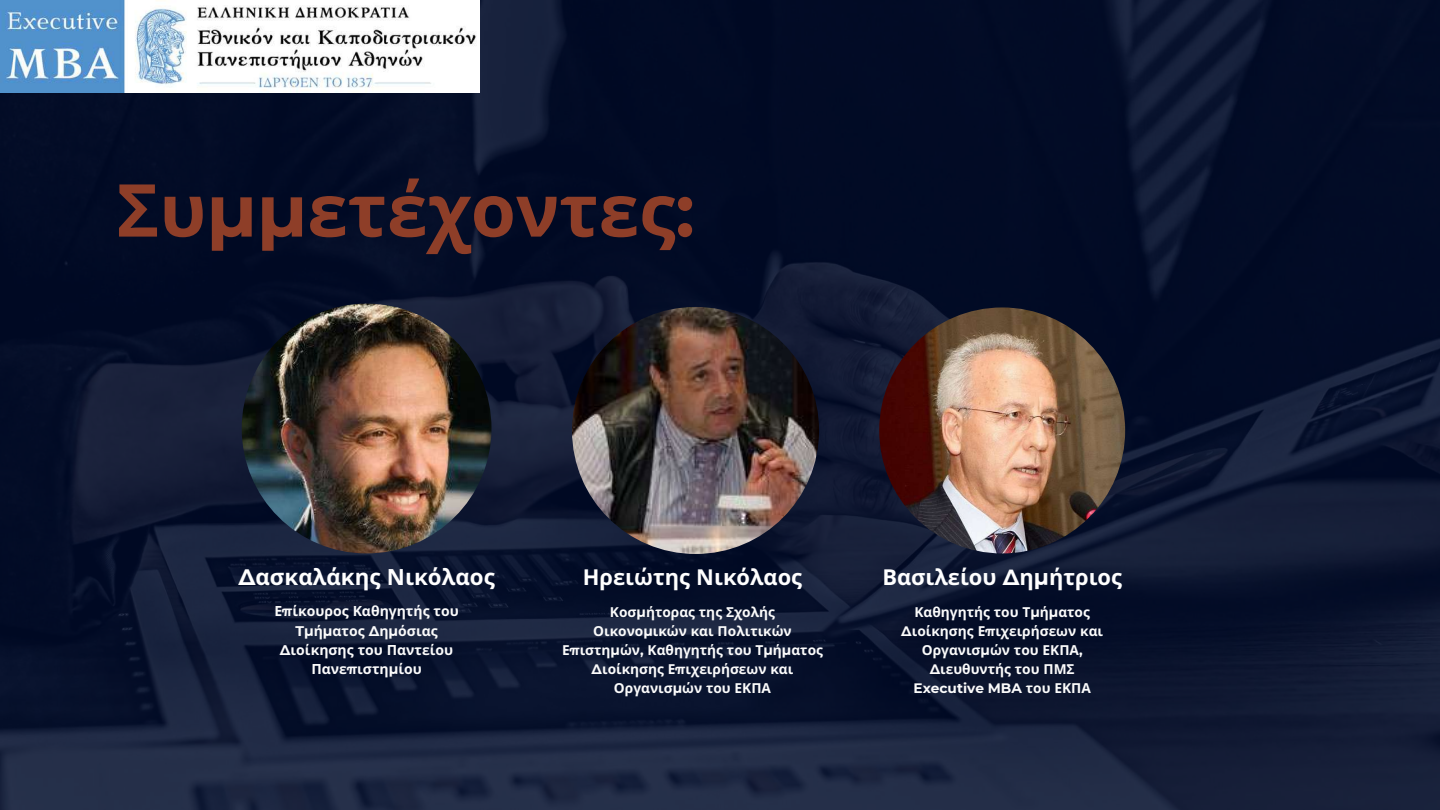
<style>
.page{position:relative;width:1440px;height:810px;background:#fff}
.page>*{position:absolute;margin:0;border:0;box-sizing:border-box;transform-origin:0 0}
.t1{font:700 73px "Noto Sans";color:#8e3e28}
.t2{font:700 22.3px "Noto Sans";color:#fff}
.t3{font:700 21.9px "Noto Sans";color:#fff}
.t4{font:700 14px/19.3px "Noto Sans";color:#fbfbfb;text-align:center}
.t5{font:700 13.7px/19px "Noto Sans";color:#fbfbfb;text-align:center}
.t6{font:700 13.7px "Montserrat";color:#fbfbfb}
.s1{font-family:"Montserrat"}
.s2{font-family:"Noto Sans"}
</style>
<div class="page">
<img style="left:0;top:0;width:1440px;height:810px">
<img style="left:0;top:0;width:479px;height:93px">
<img style="left:572px;top:307px;width:247px;height:247px;border-radius:50%">
<img style="left:879px;top:307px;width:246px;height:246px;border-radius:50%">
<img style="left:242px;top:304px;width:249px;height:249px;border-radius:50%">
<h1 class="t1" style="left:116px;top:159px;width:580px">Συ<span class="s1">μμ</span>ετέχοντες<span class="s1">:</span></h1>
<h2 class="t2" style="left:238px;top:562px;width:258px"><span class="s1">Δ</span>ασκαλάκης Νικόλαος</h2>
<p class="t4" style="left:274px;top:601px;width:186px">Ε<span class="s1">π</span>ίκουρος Καθηγητής του<br><span class="s1">Tμ</span>ή<span class="s1">μ</span>ατος <span class="s1">Δ</span>η<span class="s1">μ</span>όσιας<br><span class="s1">Δ</span>ιοίκησης του Παντείου<br>Πανε<span class="s1">π</span>ιστη<span class="s1">μ</span>ίου</p>
<h3 class="t3" style="left:583px;top:562px;width:221px">Ηρειώτης Νικόλαος</h3>
<h3 class="t3" style="left:882px;top:562px;width:241px">Βασιλείου <span class="s1">Δ</span>η<span class="s1">μ</span>ήτριος</h3>
<p class="t5" style="left:562px;top:603px;width:262px">Κοσ<span class="s1">μ</span>ήτορας της Σχολής<br>Οικονο<span class="s1">μ</span>ικών και Πολιτικών<br>Ε<span class="s1">π</span>ιστη<span class="s1">μ</span>ών<span class="s1">,</span> Καθηγητής του Τ<span class="s1">μ</span>ή<span class="s1">μ</span>ατος<br><span class="s1">Δ</span>ιοίκησης Ε<span class="s1">π</span>ιχειρήσεων και<br>Οργανισ<span class="s1">μ</span>ών του ΕΚΠΑ</p>
<p class="t5" style="left:901px;top:603px;width:203px">Καθηγητής του Τ<span class="s1">μ</span>ή<span class="s1">μ</span>ατος<br><span class="s1">Δ</span>ιοίκησης Ε<span class="s1">π</span>ιχειρήσεων και<br>Οργανισ<span class="s1">μ</span>ών του ΕΚΠΑ<span class="s1">,<br>Δ</span>ιευθυντής του ΠΜΣ</p>
<p class="t6" style="left:913px;top:680px;width:179px">Executive MBA <span class="s2">του ΕΚΠΑ</span></p>
</div>
